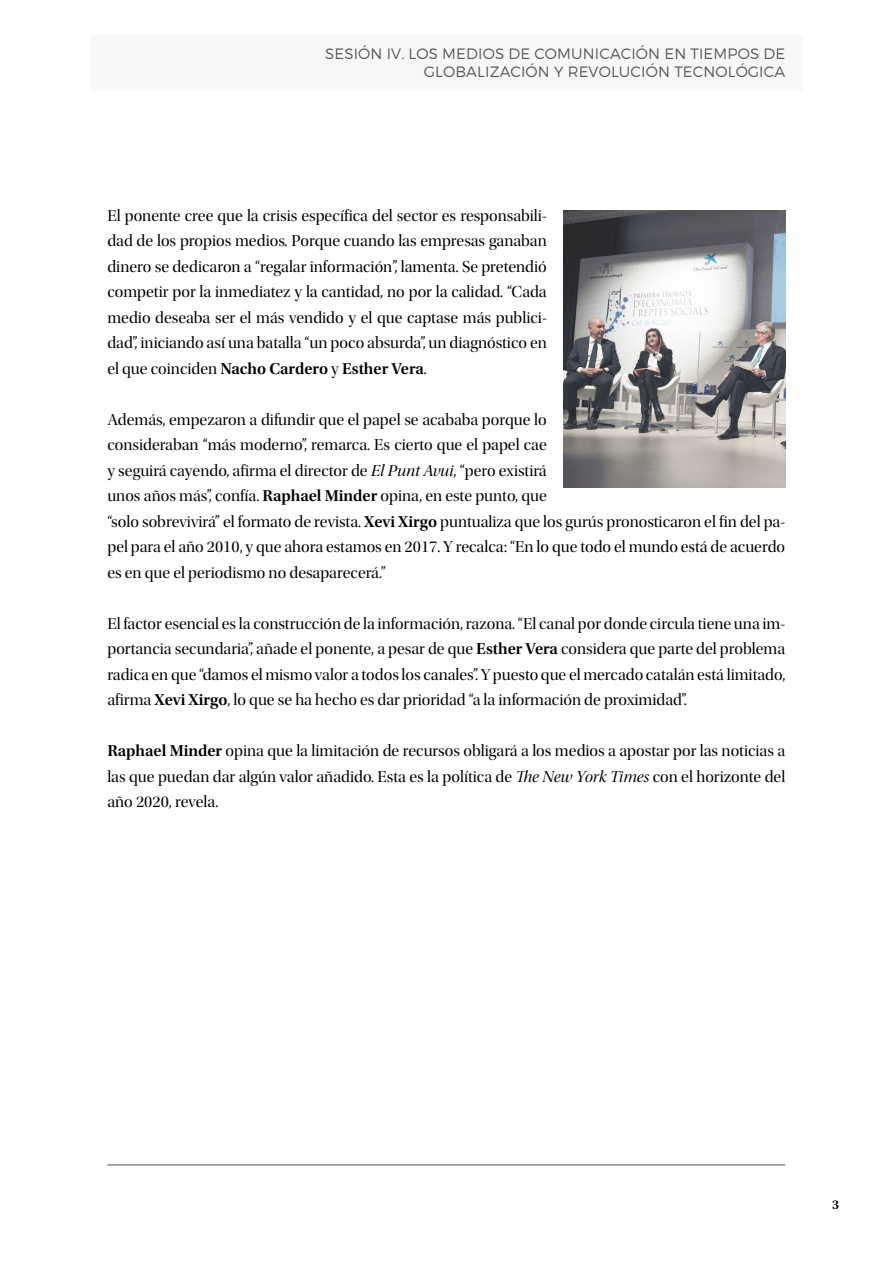
<style>
.page{position:relative;width:893px;height:1263px;background:#fff}
.page>*{position:absolute;margin:0;border:0;box-sizing:border-box;transform-origin:0 0}
.t1{font:16.5px/25.5px "Utopia Std Disp";color:#000;text-align:justify}
.t2{font:16.5px "Utopia Std Semibold Subh";color:#000}
.t3{font:300 15px/18px "Montserrat";letter-spacing:.01em;color:#575756;text-align:right}
.t4{font:13.5px "Utopia Std Semibold Subh";color:#000}
.s1{font-family:"Utopia Std Disp"}
.s2{font-family:"Utopia Std Disp It"}
.s3{font-family:"Utopia Std Semibold Subh"}
</style>
<div class="page">
<img style="left:564px;top:211px;width:221px;height:277px">
<div style="left:91px;top:35px;width:710px;height:55px;background:#f7f7f7"></div>
<hr style="left:107px;top:1164px;width:678px;height:1px;background:#878787">
<p class="t3" style="left:325px;top:44px;width:462px">SESIÓN IV. LOS MEDIOS DE COMUNICACIÓN EN TIEMPOS DE<br>GLOBALIZACIÓN Y REVOLUCIÓN TECNOLÓGICA</p>
<p class="t1" style="left:107px;top:203px;width:441px">El ponente cree que la crisis específica del sector es responsabili&shy;dad de los propios medios. Porque cuando las empresas ganaban dinero se dedicaron a “regalar información”, lamenta. Se pretendió competir por la inmediatez y la cantidad, no por la calidad. “Cada medio deseaba ser el más vendido y el que captase más publici&shy;dad”, iniciando así una batalla “un poco absurda”, un diagnóstico en</p>
<p class="t2" style="left:107px;top:359px;width:321px"><span class="s1">el que coinciden</span> Nacho Cardero <span class="s1">y</span> Esther Vera<span class="s1">.</span></p>
<p class="t1" style="left:107px;top:407px;width:679px;text-align:left">Además, empezaron a difundir que el papel se acababa porque lo<br>consideraban “más moderno”, remarca. Es cierto que el papel cae<br>y seguirá cayendo, afirma el director de <span class="s2">El Punt Avui</span>, “pero existirá<br>unos años más”, confía. <span class="s3">Raphael Minder</span> opina, en este punto, que<br>“solo sobrevivirá” el formato de revista. <span class="s3">Xevi Xirgo</span> puntualiza que los gurús pronosticaron el fin del pa&shy;pel para el año 2010, y que ahora estamos en 2017. Y recalca: “En lo que todo el mundo está de acuerdo es en que el periodismo no desaparecerá.”</p>
<p class="t1" style="left:107px;top:611px;width:679px">El factor esencial es la construcción de la información, razona. “El canal por donde circula tiene una im&shy;portancia secundaria”, añade el ponente, a pesar de que <span class="s3">Esther Vera</span> considera que parte del problema radica en que “damos el mismo valor a todos los canales”. Y puesto que el mercado catalán está limitado, afirma <span class="s3">Xevi Xirgo</span>, lo que se ha hecho es dar prioridad “a la información de proximidad”.</p>
<p class="t1" style="left:107px;top:738px;width:679px"><span class="s3">Raphael Minder</span> opina que la limitación de recursos obligará a los medios a apostar por las noticias a las que puedan dar algún valor añadido. Esta es la política de <span class="s2">The New York Times</span> con el horizonte del año 2020, revela.</p>
<p class="t4" style="left:832px;top:1197px;width:8px">3</p>
</div>
